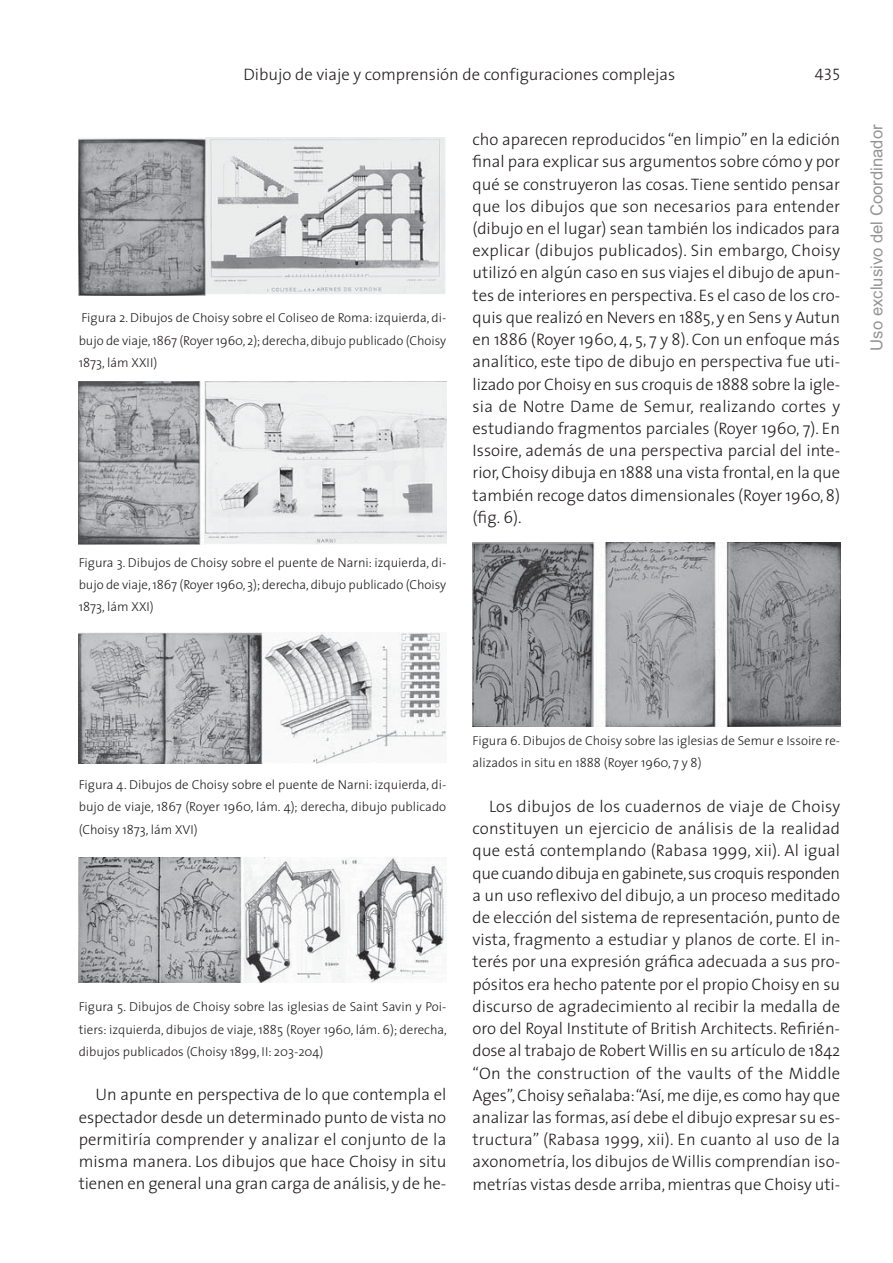
<style>
.page{position:relative;width:893px;height:1263px;background:#fff}
.page>*{position:absolute;margin:0;border:0;box-sizing:border-box;transform-origin:0 0}
.t1{font:300 16.65px/22.2px "The Sans";letter-spacing:-.005em;color:#231f20;text-align:justify}
.t2{font:16.65px "Arial";color:#939598}
.t3{font:16.65px "The Sans Light Caps";color:#231f20}
.t4{font:300 12.9px/22.2px "The Sans";color:#231f20;text-align:justify}
</style>
<div class="page">
<img style="left:79px;top:138px;width:367px;height:158px">
<img style="left:79px;top:381px;width:367px;height:164px">
<img style="left:79px;top:633px;width:367px;height:130px">
<img style="left:79px;top:857px;width:367px;height:125px">
<img style="left:472px;top:543px;width:368px;height:184px">
<p class="t1" style="left:243px;top:65px;width:433px">Dibujo de viaje y comprensión de configuraciones complejas</p>
<p class="t3" style="left:815px;top:61px;width:27px">435</p>
<p class="t4" style="left:79px;top:308px;width:369px">Figura 2. Dibujos de Choisy sobre el Coliseo de Roma: izquierda, di&shy;bujo de viaje, 1867 (Royer 1960, 2); derecha, dibujo publicado (Choisy 1873, lám XXII)</p>
<p class="t4" style="left:79px;top:553px;width:369px">Figura 3. Dibujos de Choisy sobre el puente de Narni: izquierda, di&shy;bujo de viaje, 1867 (Royer 1960, 3); derecha, dibujo publicado (Choisy 1873, lám XXI)</p>
<p class="t1" style="left:472px;top:130px;width:369px">cho aparecen reproducidos “en limpio” en la edición final para explicar sus argumentos sobre cómo y por qué se construyeron las cosas. Tiene sentido pensar que los dibujos que son necesarios para entender (dibujo en el lugar) sean también los indicados para explicar (dibujos publicados). Sin embargo, Choisy utilizó en algún caso en sus viajes el dibujo de apun&shy;tes de interiores en perspectiva. Es el caso de los cro&shy;quis que realizó en Nevers en 1885, y en Sens y Autun en 1886 (Royer 1960, 4, 5, 7 y 8). Con un enfoque más analítico, este tipo de dibujo en perspectiva fue uti&shy;lizado por Choisy en sus croquis de 1888 sobre la igle&shy;sia de Notre Dame de Semur, realizando cortes y estudiando fragmentos parciales (Royer 1960, 7). En Issoire, además de una perspectiva parcial del inte&shy;rior, Choisy dibuja en 1888 una vista frontal, en la que también recoge datos dimensionales (Royer 1960, 8) (fig. 6).</p>
<p class="t2" style="left:867px;top:351px;width:228px;rotate:-90deg">Uso exclusivo del Coordinador</p>
<p class="t4" style="left:79px;top:775px;width:369px">Figura 4. Dibujos de Choisy sobre el puente de Narni: izquierda, di&shy;bujo de viaje, 1867 (Royer 1960, lám. 4); derecha, dibujo publicado (Choisy 1873, lám XVI)</p>
<p class="t4" style="left:79px;top:997px;width:370px">Figura 5. Dibujos de Choisy sobre las iglesias de Saint Savin y Poi&shy;tiers: izquierda, dibujos de viaje, 1885 (Royer 1960, lám. 6); derecha, dibujos publicados (Choisy 1899, II: 203-204)</p>
<p class="t1" style="left:79px;top:1085px;width:369px;text-indent:17px">Un apunte en perspectiva de lo que contempla el espectador desde un determinado punto de vista no permitiría comprender y analizar el conjunto de la misma manera. Los dibujos que hace Choisy in situ tienen en general una gran carga de análisis, y de he -</p>
<p class="t4" style="left:473px;top:731px;width:369px">Figura 6. Dibujos de Choisy sobre las iglesias de Semur e Issoire re&shy;alizados in situ en 1888 (Royer 1960, 7 y 8)</p>
<p class="t1" style="left:473px;top:797px;width:369px;text-indent:17px">Los dibujos de los cuadernos de viaje de Choisy constituyen un ejercicio de análisis de la realidad que está contemplando (Rabasa 1999, xii). Al igual que cuando dibuja en gabinete, sus croquis responden a un uso reflexivo del dibujo, a un proceso meditado de elección del sistema de representación, punto de vista, fragmento a estudiar y planos de corte. El in&shy;terés por una expresión gráfica adecuada a sus pro&shy;pósitos era hecho patente por el propio Choisy en su discurso de agradecimiento al recibir la medalla de oro del Royal Institute of British Architects. Refirién&shy;dose al trabajo de Robert Willis en su artículo de 1842 “On the construction of the vaults of the Middle Ages”, Choisy señalaba: “Así, me dije, es como hay que analizar las formas, así debe el dibujo expresar su es&shy;tructura” (Rabasa 1999, xii). En cuanto al uso de la axonometría, los dibujos de Willis comprendían iso&shy;metrías vistas desde arriba, mientras que Choisy uti-</p>
</div>
